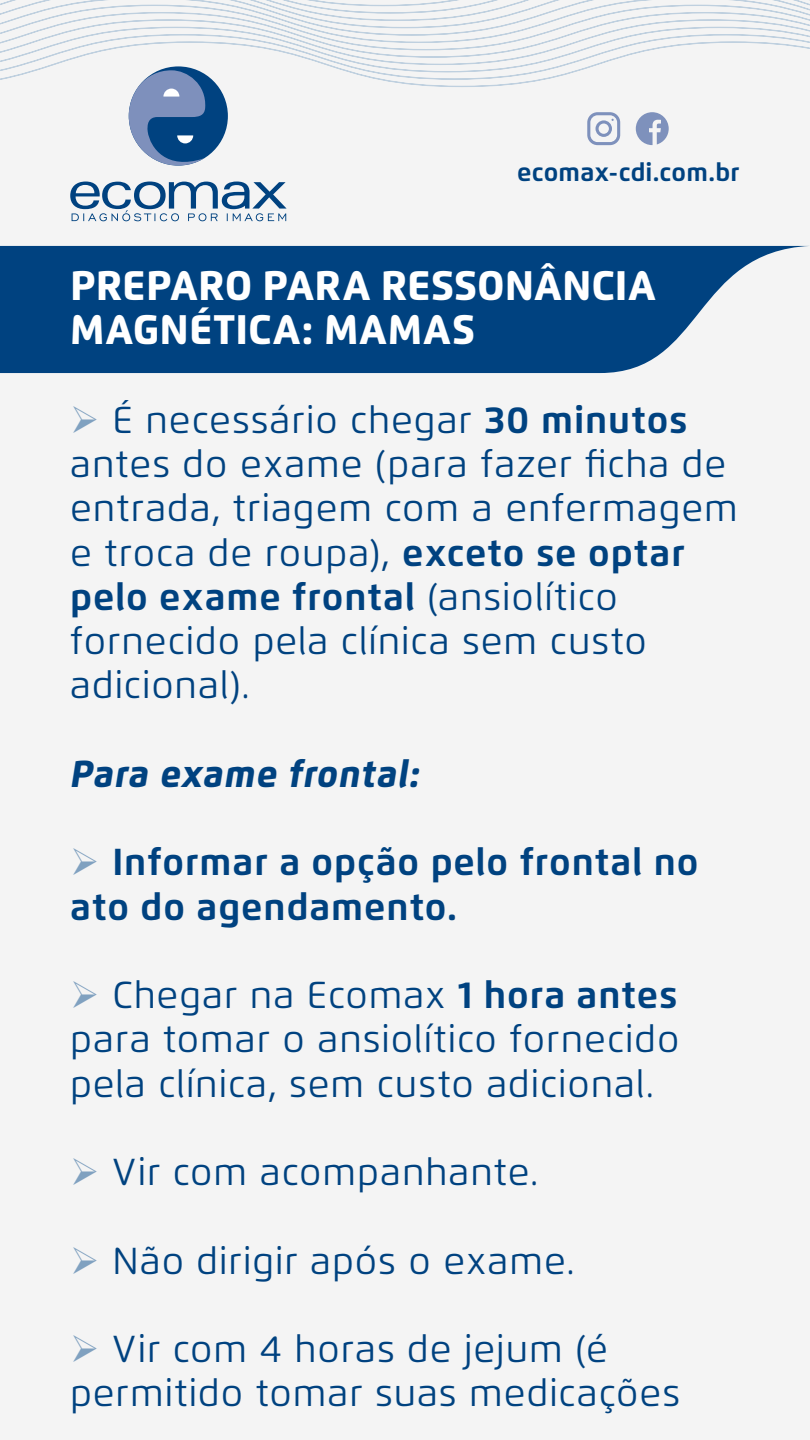
<style>
.page{position:relative;width:810px;height:1440px;background:#f4f4f4}
.page>*{position:absolute;margin:0;border:0;box-sizing:border-box;transform-origin:0 0}
.t1{font:800 41.25px/44.2px "Flexo";color:#fff}
.t2{font:37.5px/44.2px "Flexo";letter-spacing:.025em;color:#004280}
.t3{font:700 37.5px/44.2px "Flexo";letter-spacing:.025em;color:#004280}
.t4{font:italic 800 37.5px "Flexo";letter-spacing:.015em;color:#004280}
.t5{font:700 25.28px "Flexo";letter-spacing:.01em;color:#004280}
.s1{color:#80a1c0}
.s2{font-weight:700}
</style>
<div class="page">
<svg style="left:0;top:246px;width:808px;height:127px;background:#1f598f"></svg>
<svg style="left:70px;top:182px;width:217px;height:39px"></svg>
<svg style="left:0;top:0;width:810px;height:166px"></svg>
<p class="t5" style="left:517px;top:157px;width:224px">ecomax-cdi.com.br</p>
<p class="t1" style="left:70px;top:263px;width:587px">PREPARO PARA RESSONÂNCIA<br>MAGNÉTICA: MAMAS</p>
<p class="t2" style="left:70px;top:398px;width:669px"><span class="s1">➢</span> É necessário chegar <span class="s2">30 minutos </span>antes do exame (para fazer ficha de entrada, triagem com a enfermagem e troca de roupa), <span class="s2">exceto se optar pelo exame frontal</span> (ansiolítico fornecido pela clínica sem custo adicional).</p>
<p class="t4" style="left:70px;top:751px;width:351px">Para exame frontal:</p>
<p class="t3" style="left:70px;top:840px;width:630px"><span class="s1">➢</span> Informar a opção pelo frontal no ato do agendamento.</p>
<p class="t2" style="left:70px;top:973px;width:611px;text-align:justify"><span class="s1">➢</span> Chegar na Ecomax <span class="s2">1 hora antes </span>para tomar o ansiolítico fornecido pela clínica, sem custo adicional.</p>
<p class="t2" style="left:70px;top:1150px;width:470px"><span class="s1">➢</span> Vir com acompanhante.</p>
<p class="t2" style="left:70px;top:1238px;width:506px"><span class="s1">➢</span> Não dirigir após o exame.</p>
<p class="t2" style="left:70px;top:1327px;width:611px"><span class="s1">➢</span> Vir com 4 horas de jejum (é permitido tomar suas medicações</p>
</div>
